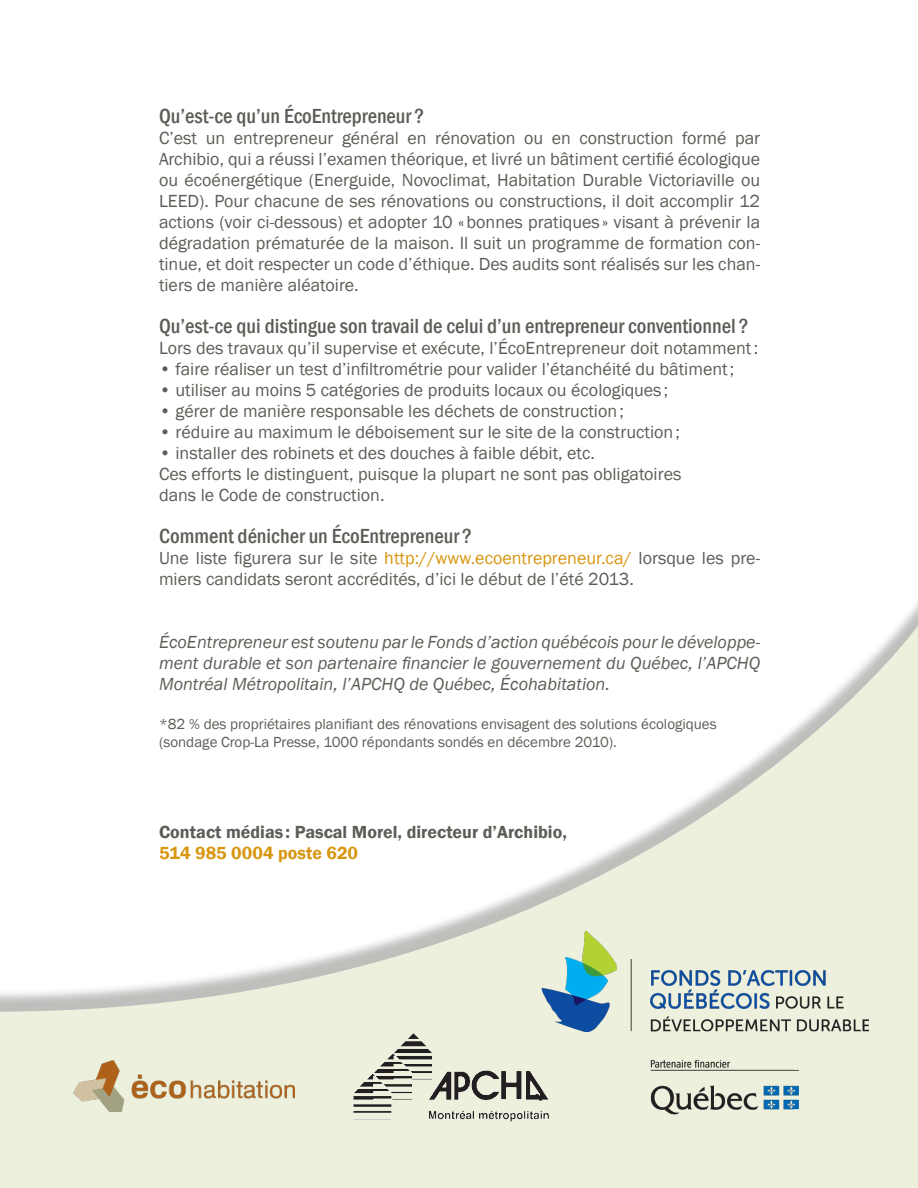
<style>
.page{position:relative;width:918px;height:1188px;background:#fff}
.page>*{position:absolute;margin:0;border:0;box-sizing:border-box;transform-origin:0 0}
.texte{font:500 condensed 21px "Franklin Gothic";color:#5c5d56}
.texte-2{font:18px/21px "Franklin Gothic";color:#5c5d56;text-align:justify}
.texte-3{font:italic 18px/21px "Franklin Gothic";color:#5c5d56;text-align:justify}
.texte-4{font:600 18px/21px "Franklin Gothic";color:#5c5d56}
.texte-5{font:15px "Franklin Gothic";color:#5c5d56}
.s1{color:#d8950e}
</style>
<div class="page">
<svg style="left:0;top:614px;width:918px;height:574px"></svg>
<img style="left:542px;top:916px;width:327px;height:202px">
<img style="left:73px;top:1060px;width:221px;height:51px">
<img style="left:349px;top:1034px;width:204px;height:93px">
<p class="texte" style="left:159px;top:102px;width:267px">Qu’est-ce qu’un ÉcoEntrepreneur ?</p>
<p class="texte-2" style="left:159px;top:128px;width:603px">C’est un entrepreneur général en rénovation ou en construction formé par Archibio, qui a réussi l’examen théorique, et livré un bâtiment certifié écologique ou écoénergétique (Energuide, Novoclimat, Habitation Durable Victoriaville ou LEED). Pour chacune de ses rénovations ou constructions, il doit accomplir 12 actions (voir ci-dessous) et adopter 10 «bonnes pratiques » visant à prévenir la dégradation prématurée de la maison. Il suit un programme de formation con&shy;tinue, et doit respecter un code d’éthique. Des audits sont réalisés sur les chan&shy;tiers de manière aléatoire.</p>
<p class="texte" style="left:159px;top:312px;width:591px">Qu’est-ce qui distingue son travail de celui d’un entrepreneur conventionnel ?</p>
<p class="texte-2" style="left:159px;top:338px;width:601px">Lors des travaux qu’il supervise et exécute, l’ÉcoEntrepreneur doit notamment:</p>
<p class="texte-2" style="left:159px;top:359px;width:577px">• faire réaliser un test d’infiltrométrie pour valider l’étanchéité du bâtiment;</p>
<p class="texte-2" style="left:159px;top:380px;width:511px">• utiliser au moins 5 catégories de produits locaux ou écologiques ;</p>
<p class="texte-2" style="left:159px;top:401px;width:466px">• gérer de manière responsable les déchets de construction;</p>
<p class="texte-2" style="left:159px;top:422px;width:522px">• réduire au maximum le déboisement sur le site de la construction;</p>
<p class="texte-2" style="left:159px;top:443px;width:438px">• installer des robinets et des douches à faible débit, etc.</p>
<p class="texte-2" style="left:159px;top:464px;width:524px">Ces efforts le distinguent, puisque la plupart ne sont pas obligatoires</p>
<p class="texte-2" style="left:159px;top:485px;width:227px">dans le Code de construction.</p>
<p class="texte" style="left:159px;top:522px;width:315px">Comment dénicher un ÉcoEntrepreneur ?</p>
<p class="texte-2" style="left:159px;top:548px;width:603px">Une liste figurera sur le site <span class="s1">http://www.ecoentrepreneur.ca/</span> lorsque les pre&shy;miers candidats seront accrédités, d’ici le début de l’été 2013.</p>
<p class="texte-3" style="left:159px;top:632px;width:603px">ÉcoEntrepreneur est soutenu par le Fonds d’action québécois pour le développe&shy;ment durable et son partenaire financier le gouvernement du Québec, l’APCHQ Montréal Métropolitain, l’APCHQ de Québec, Écohabitation.</p>
<p class="texte-5" style="left:159px;top:714px;width:559px">*82 % des propriétaires planifiant des rénovations envisagent des solutions écologiques</p>
<p class="texte-5" style="left:159px;top:732px;width:460px">(sondage Crop-La Presse, 1000 répondants sondés en décembre 2010).</p>
<p class="texte-4" style="left:159px;top:822px;width:409px">Contact médias : Pascal Morel, directeur d’Archibio,<br><span class="s1">514 985 0004 poste 620</span></p>
</div>
